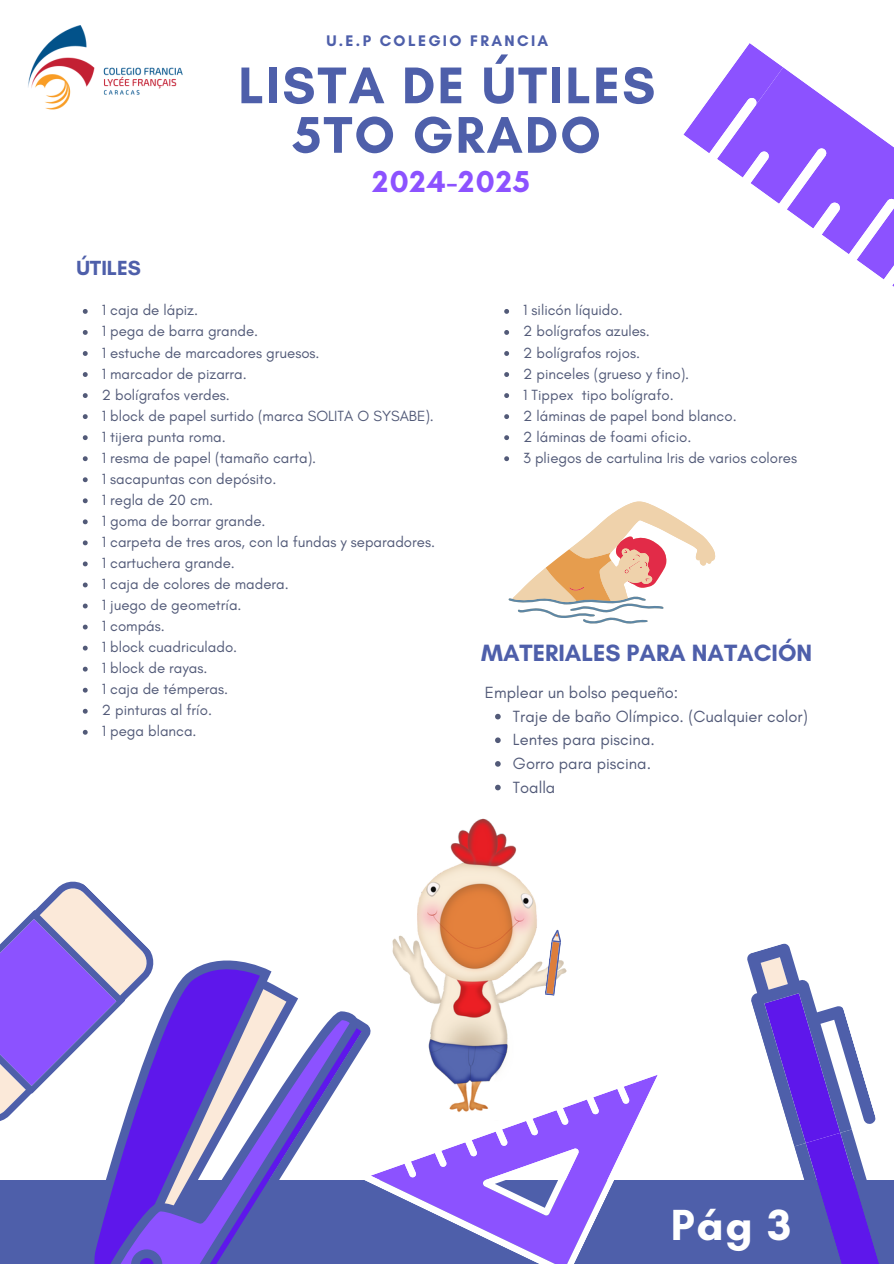
<style>
.page{position:relative;width:894px;height:1264px;background:#fff}
.page>*{position:absolute;margin:0;border:0;box-sizing:border-box;transform-origin:0 0}
.t1{font:700 52.5px/49.5px "Glacial Indifference";letter-spacing:.04em;color:#4e5faa;text-align:center}
.t2{font:700 44.25px "Glacial Indifference";color:#fff}
.t3{font:700 30.75px "Glacial Indifference";letter-spacing:.04em;color:#8c52ff}
.t4{font:700 24px "Glacial Indifference";color:#4e5faa}
.t5{font:700 20.85px "Glacial Indifference";color:#4e5faa}
.t6{font:16.5px "Glacial Indifference";color:#525a78}
.t7{font:700 15.6px "Glacial Indifference";letter-spacing:.15em;color:#4e5faa}
.t8{font:15px "Glacial Indifference";color:#525a78}
</style>
<div class="page">
<svg style="left:83px;top:309px;width:5px;height:5px"></svg>
<svg style="left:83px;top:330px;width:5px;height:5px"></svg>
<svg style="left:83px;top:351px;width:5px;height:5px"></svg>
<svg style="left:83px;top:372px;width:5px;height:5px"></svg>
<svg style="left:83px;top:393px;width:5px;height:5px"></svg>
<svg style="left:83px;top:414px;width:5px;height:5px"></svg>
<svg style="left:83px;top:435px;width:5px;height:5px"></svg>
<svg style="left:83px;top:456px;width:5px;height:5px"></svg>
<svg style="left:83px;top:477px;width:5px;height:5px"></svg>
<svg style="left:83px;top:498px;width:5px;height:5px"></svg>
<svg style="left:83px;top:519px;width:5px;height:5px"></svg>
<svg style="left:83px;top:540px;width:5px;height:5px"></svg>
<svg style="left:83px;top:561px;width:5px;height:5px"></svg>
<svg style="left:83px;top:582px;width:5px;height:5px"></svg>
<svg style="left:83px;top:603px;width:5px;height:5px"></svg>
<svg style="left:83px;top:624px;width:5px;height:5px"></svg>
<svg style="left:83px;top:645px;width:5px;height:5px"></svg>
<svg style="left:83px;top:666px;width:5px;height:5px"></svg>
<svg style="left:83px;top:687px;width:5px;height:5px"></svg>
<svg style="left:83px;top:708px;width:5px;height:5px"></svg>
<svg style="left:83px;top:730px;width:5px;height:4px"></svg>
<div style="left:0;top:1180px;width:893px;height:83px;background:#4e5faa"></div>
<img style="left:392px;top:818px;width:172px;height:148px">
<svg style="left:544px;top:929px;width:18px;height:37px"></svg>
<svg style="left:94px;top:1011px;width:263px;height:252px"></svg>
<svg style="left:125px;top:1243px;width:43px;height:20px"></svg>
<svg style="left:0;top:881px;width:299px;height:346px"></svg>
<svg style="left:747px;top:943px;width:132px;height:320px"></svg>
<svg style="left:357px;top:966px;width:301px;height:297px"></svg>
<svg style="left:504px;top:309px;width:5px;height:5px"></svg>
<svg style="left:504px;top:330px;width:5px;height:5px"></svg>
<svg style="left:504px;top:351px;width:5px;height:5px"></svg>
<svg style="left:504px;top:372px;width:5px;height:5px"></svg>
<svg style="left:504px;top:393px;width:5px;height:5px"></svg>
<svg style="left:504px;top:414px;width:5px;height:5px"></svg>
<svg style="left:504px;top:435px;width:5px;height:5px"></svg>
<svg style="left:504px;top:456px;width:5px;height:5px"></svg>
<svg style="left:683px;top:43px;width:210px;height:243px"></svg>
<img style="left:28px;top:25px;width:155px;height:85px">
<svg style="left:495px;top:713px;width:5px;height:6px"></svg>
<svg style="left:495px;top:737px;width:5px;height:6px"></svg>
<svg style="left:495px;top:761px;width:5px;height:5px"></svg>
<svg style="left:495px;top:784px;width:5px;height:6px"></svg>
<svg style="left:508px;top:501px;width:207px;height:123px"></svg>
<p class="t5" style="left:76px;top:255px;width:66px">ÚTILES</p>
<p class="t7" style="left:326px;top:31px;width:223px">U.E.P COLEGIO FRANCIA</p>
<p class="t1" style="left:238px;top:60px;width:418px">LISTA DE ÚTILES<br>5TO GRADO</p>
<p class="t3" style="left:372px;top:163px;width:159px">2024-2025</p>
<p class="t8" style="left:102px;top:301px;width:98px">1 caja de lápiz.</p>
<h6 class="t8" style="left:102px;top:322px;width:158px">1 pega de barra grande.</h6>
<p class="t8" style="left:102px;top:343px;width:219px">1 estuche de marcadores gruesos.</p>
<h1 class="t8" style="left:102px;top:364px;width:146px">1 marcador de pizarra.</h1>
<h3 class="t8" style="left:102px;top:385px;width:130px">2 bolígrafos verdes.</h3>
<h5 class="t8" style="left:102px;top:406px;width:333px">1 block de papel surtido (marca SOLITA O SYSABE).</h5>
<p class="t8" style="left:102px;top:427px;width:125px">1 tijera punta roma.</p>
<p class="t8" style="left:102px;top:448px;width:216px">1 resma de papel (tamaño carta).</p>
<p class="t8" style="left:102px;top:469px;width:176px">1 sacapuntas con depósito.</p>
<p class="t8" style="left:102px;top:490px;width:113px">1 regla de 20 cm.</p>
<p class="t8" style="left:102px;top:511px;width:165px">1 goma de borrar grande.</p>
<p class="t8" style="left:102px;top:532px;width:334px">1 carpeta de tres aros, con la fundas y separadores.</p>
<p class="t8" style="left:102px;top:553px;width:134px">1 cartuchera grande.</p>
<p class="t8" style="left:102px;top:574px;width:188px">1 caja de colores de madera.</p>
<p class="t8" style="left:102px;top:596px;width:141px">1 juego de geometría.</p>
<p class="t8" style="left:102px;top:617px;width:64px">1 compás.</p>
<p class="t8" style="left:102px;top:638px;width:137px">1 block cuadriculado.</p>
<p class="t8" style="left:102px;top:659px;width:107px">1 block de rayas.</p>
<p class="t8" style="left:102px;top:680px;width:128px">1 caja de témperas.</p>
<p class="t8" style="left:102px;top:701px;width:112px">2 pinturas al frío.</p>
<p class="t8" style="left:102px;top:722px;width:96px">1 pega blanca.</p>
<p class="t8" style="left:523px;top:301px;width:101px">1 silicón líquido.</p>
<p class="t8" style="left:523px;top:322px;width:128px">2 bolígrafos azules.</p>
<p class="t8" style="left:523px;top:343px;width:118px">2 bolígrafos rojos.</p>
<p class="t8" style="left:523px;top:364px;width:167px">2 pinceles (grueso y fino).</p>
<p class="t8" style="left:523px;top:385px;width:152px">1 Tippex tipo bolígrafo.</p>
<p class="t8" style="left:523px;top:406px;width:215px">2 láminas de papel bond blanco.</p>
<p class="t8" style="left:523px;top:427px;width:170px">2 láminas de foami oficio.</p>
<p class="t8" style="left:523px;top:448px;width:275px">3 pliegos de cartulina Iris de varios colores</p>
<p class="t4" style="left:481px;top:638px;width:332px">MATERIALES PARA NATACIÓN</p>
<p class="t6" style="left:485px;top:682px;width:195px">Emplear un bolso pequeño:</p>
<h4 class="t6" style="left:513px;top:706px;width:296px">Traje de baño Olímpico. (Cualquier color)</h4>
<p class="t6" style="left:513px;top:729px;width:143px">Lentes para piscina.</p>
<p class="t6" style="left:513px;top:753px;width:140px">Gorro para piscina.</p>
<p class="t6" style="left:513px;top:777px;width:44px">Toalla</p>
<p class="t2" style="left:670px;top:1197px;width:122px">Pág 3</p>
</div>
